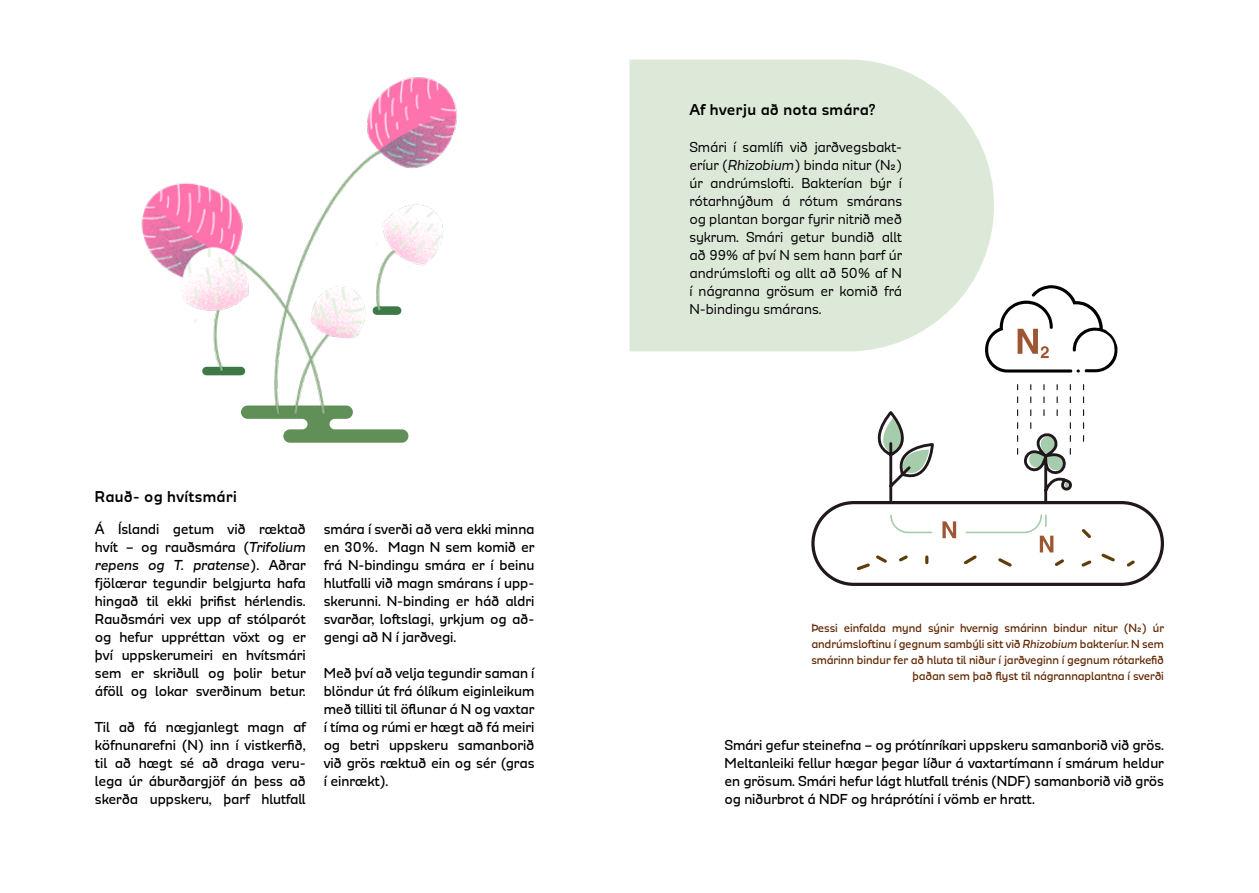
<style>
.page{position:relative;width:1259px;height:893px;background:#fff}
.page>*{position:absolute;margin:0;border:0;box-sizing:border-box;transform-origin:0 0}
.t1{font:700 18px "Modernica";letter-spacing:.015em;color:#000}
.t2{font:500 16.5px/18px "Modernica";letter-spacing:-.01em;color:#000;text-align:justify}
.t3{font:16.5px/18px "Modernica";letter-spacing:-.01em;color:#000;text-align:justify}
.t4{font:500 13.5px/16.2px "Modernica";letter-spacing:-.005em;color:#612500;text-align:right}
.s1{font-style:italic}
</style>
<div class="page">
<svg style="left:241px;top:413px;width:167px;height:30px"></svg>
<svg style="left:629px;top:60px;width:365px;height:291px;background:#dfeadb"></svg>
<svg style="left:1069px;top:396px;width:2px;height:7px"></svg>
<svg style="left:1069px;top:384px;width:2px;height:6px"></svg>
<svg style="left:877px;top:409px;width:195px;height:92px"></svg>
<div style="left:811px;top:501px;width:353px;height:85px;border:3px solid #20181c;border-radius:41px"></div>
<svg style="left:985px;top:285px;width:132px;height:88px"></svg>
<svg style="left:856px;top:514px;width:279px;height:57px"></svg>
<img style="left:141px;top:77px;width:316px;height:336px">
<p class="t1" style="left:95px;top:488px;width:143px">Rauð- og hvítsmári</p>
<p class="t2" style="left:95px;top:520px;width:212px">Á Íslandi getum við ræktað hvít – og rauðsmára (<span class="s1">Trifolium repens og T. pratense</span>). Aðrar fjölærar tegundir belgjurta hafa hingað til ekki þrifist hérlendis.<br>Rauðsmári vex upp af stólparót og hefur uppréttan vöxt og er því uppskerumeiri en hvítsmári sem er skriðull og þolir betur áföll og lokar sverðinum betur.</p>
<p class="t2" style="left:95px;top:718px;width:212px">Til að fá nægjanlegt magn af köfnunarefni (N) inn í vistkerfið, til að hægt sé að draga veru&shy;lega úr áburðargjöf án þess að skerða uppskeru, þarf hlutfall</p>
<p class="t2" style="left:324px;top:520px;width:212px">smára í sverði að vera ekki minna en 30%. Magn N sem komið er frá N-bindingu smára er í beinu hlutfalli við magn smárans í upp&shy;skerunni. N-binding er háð aldri svarðar, loftslagi, yrkjum og að&shy;gengi að N í jarðvegi.</p>
<p class="t2" style="left:324px;top:664px;width:212px">Með því að velja tegundir saman í blöndur út frá ólíkum eiginleikum með tilliti til öflunar á N og vaxtar í tíma og rúmi er hægt að fá meiri og betri uppskeru samanborið við grös ræktuð ein og sér (gras í einrækt).</p>
<p class="t1" style="left:689px;top:101px;width:188px">Af hverju að nota smára?</p>
<p class="t3" style="left:689px;top:139px;width:214px">Smári í samlífi við jarðvegsbakt&shy;eríur (<span class="s1">Rhizobium</span>) binda nitur (N2) úr andrúmslofti. Bakterían býr í rótarhnýðum á rótum smárans og plantan borgar fyrir nitrið með sykrum. Smári getur bundið allt að 99% af því N sem hann þarf úr andrúmslofti og allt að 50% af N í nágranna grösum er komið frá N-bindingu smárans.</p>
<p class="t4" style="left:811px;top:620px;width:354px">Þessi einfalda mynd sýnir hvernig smárinn bindur nitur (N2) úr andrúmsloftinu í gegnum sambýli sitt við <span class="s1">Rhizobium</span> bakteríur. N sem smárinn bindur fer að hluta til niður í jarðveginn í gegnum rótarkefið þaðan sem það flyst til nágrannaplantna í sverði</p>
<p class="t2" style="left:724px;top:736px;width:441px">Smári gefur steinefna – og prótínríkari uppskeru samanborið við grös.<br>Meltanleiki fellur hægar þegar líður á vaxtartímann í smárum heldur en grösum. Smári hefur lágt hlutfall trénis (NDF) samanborið við grös og niðurbrot á NDF og hráprótíni í vömb er hratt.</p>
</div>
